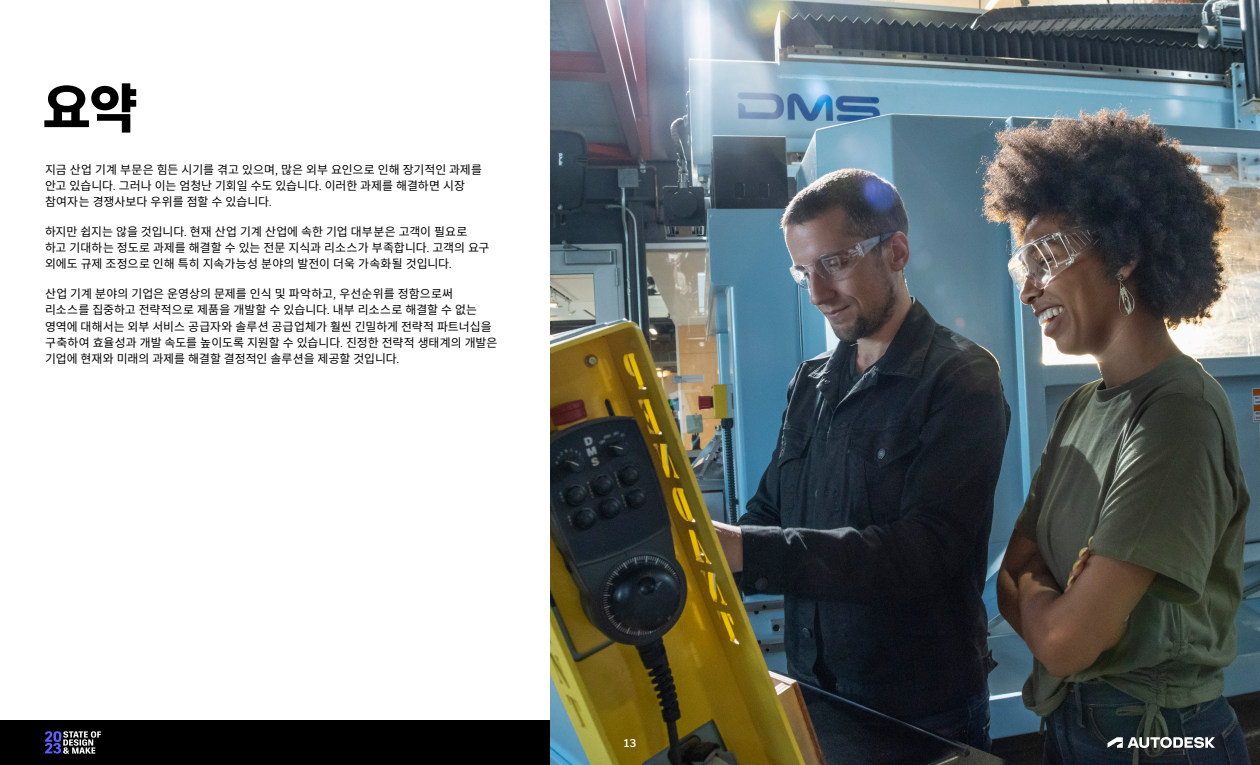
<style>
.page{position:relative;width:1260px;height:765px;background:#fff}
.page>*{position:absolute;margin:0;border:0;box-sizing:border-box;transform-origin:0 0}
.Headline_level_1_white{font:900 52.5px "Noto Sans KR";color:#000}
.Body_text{font:11.88px/16.2px "Noto Sans KR";color:#000}
.Tradegraph{font:700 11.25px "Artifakt Element";color:#fff}
.s1{font-family:"Artifakt Element"}
</style>
<div class="page">
<div style="left:0;top:720px;width:1260px;height:45px;background:#000"></div>
<svg style="left:45px;top:731px;width:56px;height:23px"></svg>
<img style="left:550px;top:0;width:710px;height:765px">
<svg style="left:1108px;top:737px;width:107px;height:11px"></svg>
<p class="Headline_level_1_white" style="left:42px;top:79px;width:97px">요약</p>
<p class="Body_text" style="left:45px;top:162px;width:438px">지금 산업 기계 부문은 힘든 시기를 겪고 있으며<span class="s1">,</span> 많은 외부 요인으로 인해 장기적인 과제를 안고 있습니다<span class="s1">.</span> 그러나 이는 엄청난 기회일 수도 있습니다<span class="s1">.</span> 이러한 과제를 해결하면 시장 참여자는 경쟁사보다 우위를 점할 수 있습니다<span class="s1">.</span></p>
<p class="Body_text" style="left:45px;top:224px;width:446px">하지만 쉽지는 않을 것입니다<span class="s1">.</span> 현재 산업 기계 산업에 속한 기업 대부분은 고객이 필요로 하고 기대하는 정도로 과제를 해결할 수 있는 전문 지식과 리소스가 부족합니다<span class="s1">.</span> 고객의 요구 외에도 규제 조정으로 인해 특히 지속가능성 분야의 발전이 더욱 가속화될 것입니다<span class="s1">.</span></p>
<p class="Body_text" style="left:45px;top:286px;width:454px">산업 기계 분야의 기업은 운영상의 문제를 인식 및 파악하고<span class="s1">,</span> 우선순위를 정함으로써 리소스를 집중하고 전략적으로 제품을 개발할 수 있습니다<span class="s1">.</span> 내부 리소스로 해결할 수 없는 영역에 대해서는 외부 서비스 공급자와 솔루션 공급업체가 훨씬 긴밀하게 전략적 파트너십을 구축하여 효율성과 개발 속도를 높이도록 지원할 수 있습니다<span class="s1">.</span> 진정한 전략적 생태계의 개발은 기업에 현재와 미래의 과제를 해결할 결정적인 솔루션을 제공할 것입니다<span class="s1">.</span></p>
<p class="Tradegraph" style="left:624px;top:735px;width:14px">13</p>
</div>
